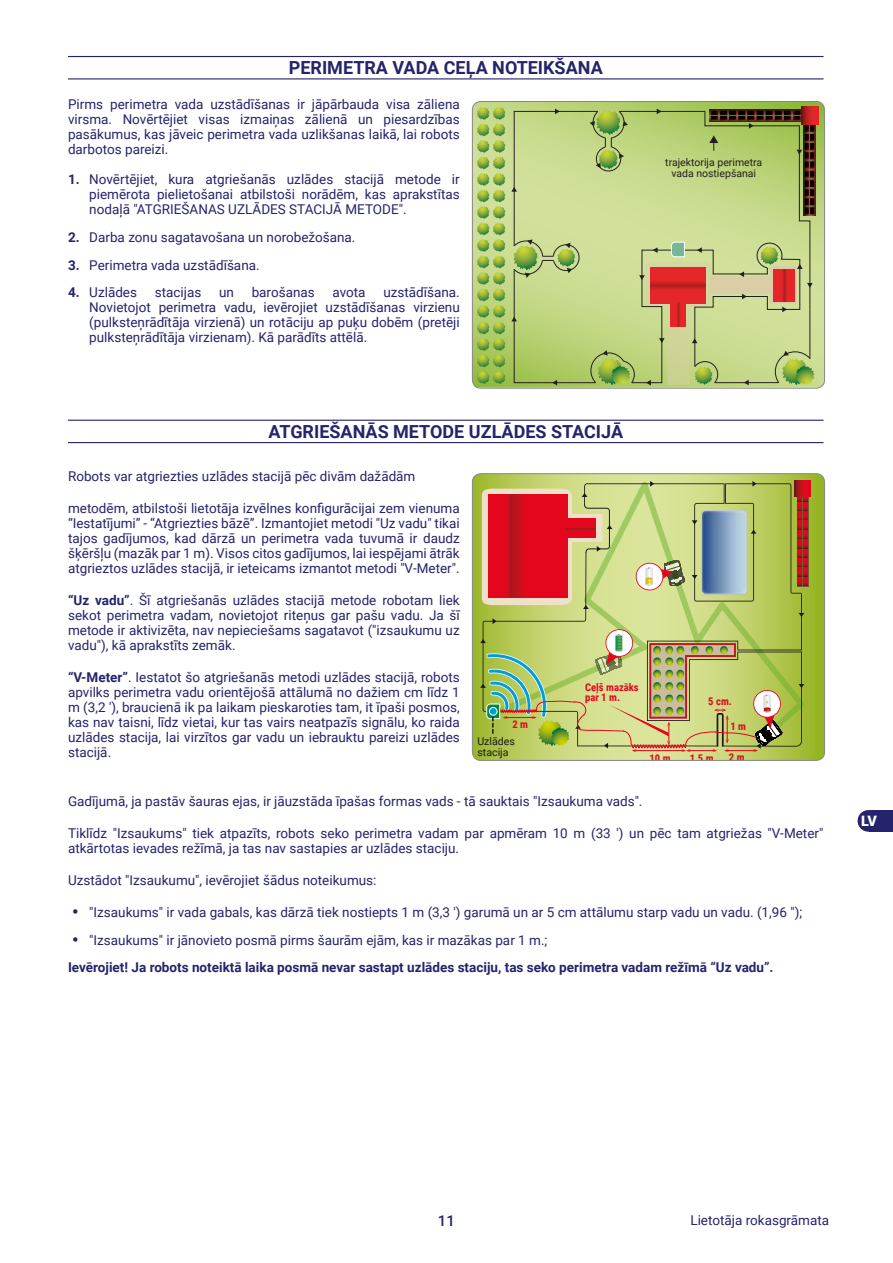
<style>
.page{position:relative;width:893px;height:1263px;background:#fff}
.page>*{position:absolute;margin:0;border:0;box-sizing:border-box;transform-origin:0 0}
.t1{font:700 18px "Roboto";color:#24246c}
.t2{font:500 15px "Roboto";color:#24246c}
.t3{font:900 14.4px "Roboto";color:#fff}
.t4{font:13.5px/15px "Roboto";color:#24246c;text-align:justify}
.t5{font:700 13.5px/27.8px "Roboto";color:#24246c}
.t6{font:700 10.65px/10.6px "Roboto Condensed";color:#e3061c}
.t7{font:10.65px/10.6px "Roboto";color:#1b181c}
.t8{font:10.5px/10.5px "Roboto";color:#231f20;text-align:center}
.s1{font-weight:700}
.s2{font-weight:700;font-size:18px}
.s3{font-size:18px}
.s4{font-weight:400}
</style>
<div class="page">
<div style="left:868px;top:810px;width:25px;height:22px;background:#24246c"></div>
<div style="left:858px;top:810px;width:21px;height:22px;background:#24246c;border-radius:50%"></div>
<hr style="left:68px;top:56px;width:755px;height:1px;background:#24246c">
<hr style="left:68px;top:78px;width:755px;height:1px;background:#24246c">
<hr style="left:68px;top:420px;width:755px;height:1px;background:#24246c">
<hr style="left:68px;top:442px;width:755px;height:1px;background:#24246c">
<svg style="left:472px;top:101px;width:353px;height:287px;background:#bad179"></svg>
<div style="left:804px;top:123px;width:12px;height:93px;background:#36302b"></div>
<svg style="left:801px;top:107px;width:17px;height:17px"></svg>
<svg style="left:477px;top:107px;width:28px;height:277px;background:#a2c160"></svg>
<svg style="left:511px;top:109px;width:304px;height:276px;background:#bbc57d"></svg>
<div style="left:472px;top:101px;width:353px;height:288px;border:1px solid #878787;border-radius:9px"></div>
<svg style="left:472px;top:474px;width:353px;height:286px;background:#abc249"></svg>
<svg style="left:807px;top:497px;width:1px;height:90px"></svg>
<div style="left:794px;top:480px;width:17px;height:17px;background:#e2061c"></div>
<svg style="left:480px;top:481px;width:327px;height:271px;background:#beb16f"></svg>
<div style="left:472px;top:473px;width:353px;height:288px;border:1px solid #878787;border-radius:9px"></div>
<h1 class="t1" style="left:289px;top:55px;width:315px">PERIMETRA VADA CEĻA NOTEIKŠANA</h1>
<p class="t4" style="left:68px;top:96px;width:393px">Pirms perimetra vada uzstādīšanas ir jāpārbauda visa zāliena virsma. Novērtējiet visas izmaiņas zālienā un piesardzības pasākumus, kas jāveic perimetra vada uzlikšanas laikā, lai robots darbotos pareizi.</p>
<p class="t4" style="left:89px;top:171px;width:372px;text-indent:-21px"><span class="s1">1.</span> Novērtējiet, kura atgriešanās uzlādes stacijā metode ir piemērota pielietošanai atbilstoši norādēm, kas aprakstītas nodaļā "ATGRIEŠANAS UZLĀDES STACIJĀ METODE".</p>
<p class="t4" style="left:68px;top:229px;width:289px"><span class="s1">2.</span> Darba zonu sagatavošana un norobežošana.</p>
<p class="t4" style="left:68px;top:257px;width:193px"><span class="s1">3.</span> Perimetra vada uzstādīšana.</p>
<p class="t4" style="left:68px;top:285px;width:71px"><span class="s1">4.</span> Uzlādes</p>
<p class="t4" style="left:155px;top:285px;width:48px">stacijas</p>
<p class="t4" style="left:219px;top:285px;width:16px">un</p>
<p class="t4" style="left:252px;top:285px;width:65px">barošanas</p>
<p class="t4" style="left:332px;top:285px;width:35px">avota</p>
<p class="t4" style="left:89px;top:285px;width:372px;text-indent:294px">uzstādīšana.<br>Novietojot perimetra vadu, ievērojiet uzstādīšanas virzienu (pulksteņrādītāja virzienā) un rotāciju ap puķu dobēm (pretēji pulksteņrādītāja virzienam). Kā parādīts attēlā.</p>
<p class="t8" style="left:665px;top:157px;width:98px">trajektorija perimetra vada nostiepšanai</p>
<h1 class="t1" style="left:268px;top:419px;width:356px">ATGRIEŠANĀS METODE UZLĀDES STACIJĀ</h1>
<p class="t4" style="left:68px;top:469px;width:349px">Robots var atgriezties uzlādes stacijā pēc divām dažādām</p>
<p class="t4" style="left:68px;top:501px;width:393px">metodēm, atbilstoši lietotāja izvēlnes konfigurācijai zem vienuma “Iestatījumi” - “Atgriezties bāzē”. Izmantojiet metodi "Uz vadu" tikai tajos gadījumos, kad dārzā un perimetra vada tuvumā ir daudz šķēršļu (mazāk par 1 m). Visos citos gadījumos, lai iespējami ātrāk atgrieztos uzlādes stacijā, ir ieteicams izmantot metodi "V-Meter".</p>
<p class="t4" style="left:68px;top:593px;width:393px"><span class="s1">“Uz vadu”</span>. Šī atgriešanās uzlādes stacijā metode robotam liek sekot perimetra vadam, novietojot riteņus gar pašu vadu. Ja šī metode ir aktivizēta, nav nepieciešams sagatavot ("izsaukumu uz vadu"), kā aprakstīts zemāk.</p>
<p class="t4" style="left:68px;top:670px;width:393px"><span class="s1">“V-Meter”</span>. Iestatot šo atgriešanās metodi uzlādes stacijā, robots apvilks perimetra vadu orientējošā attālumā no dažiem cm līdz 1 m (3,2 '), braucienā ik pa laikam pieskaroties tam, it īpaši posmos, kas nav taisni, līdz vietai, kur tas vairs neatpazīs signālu, ko raida uzlādes stacija, lai virzītos gar vadu un iebrauktu pareizi uzlādes stacijā.</p>
<p class="t6" style="left:585px;top:681px;width:55px">Ceļš mazāks par 1 m.</p>
<p class="t6" style="left:708px;top:695px;width:25px">5 cm.</p>
<p class="t6" style="left:512px;top:718px;width:17px">2 m</p>
<p class="t6" style="left:730px;top:720px;width:17px">1 m</p>
<p class="t6" style="left:690px;top:752px;width:25px">1,5 m</p>
<p class="t6" style="left:729px;top:751px;width:17px">2 m</p>
<p class="t7" style="left:477px;top:736px;width:39px">Uzlādes stacija</p>
<p class="t4" style="left:68px;top:793px;width:576px">Gadījumā, ja pastāv šauras ejas, ir jāuzstāda īpašas formas vads - tā sauktais "Izsaukuma vads".</p>
<p class="t4" style="left:68px;top:825px;width:757px">Tiklīdz "Izsaukums" tiek atpazīts, robots seko perimetra vadam par apmēram 10 m (33 ') un pēc tam atgriežas "V-Meter" atkārtotas ievades režīmā, ja tas nav sastapies ar uzlādes staciju.</p>
<p class="t4" style="left:68px;top:872px;width:310px">Uzstādot "Izsaukumu", ievērojiet šādus noteikumus:</p>
<p class="t4" style="left:72px;top:904px;width:731px"><span class="s2">•</span> "Izsaukums" ir vada gabals, kas dārzā tiek nostiepts 1 m (3,3 ') garumā un ar 5 cm attālumu starp vadu un vadu. (1,96 ");</p>
<p class="t5" style="left:68px;top:925px;width:707px;text-indent:4px"><span class="s3">•</span> <span class="s4">"Izsaukums" ir jānovieto posmā pirms šaurām ejām, kas ir mazākas par 1 m.;<br></span>Ievērojiet! Ja robots noteiktā laika posmā nevar sastapt uzlādes staciju, tas seko perimetra vadam režīmā “Uz vadu”.</p>
<p class="t6" style="left:650px;top:752px;width:23px">10 m</p>
<p class="t3" style="left:861px;top:811px;width:17px">LV</p>
<p class="t2" style="left:438px;top:1210px;width:19px">11</p>
<p class="t4" style="left:690px;top:1212px;width:140px">Lietotāja rokasgrāmata</p>
</div>
